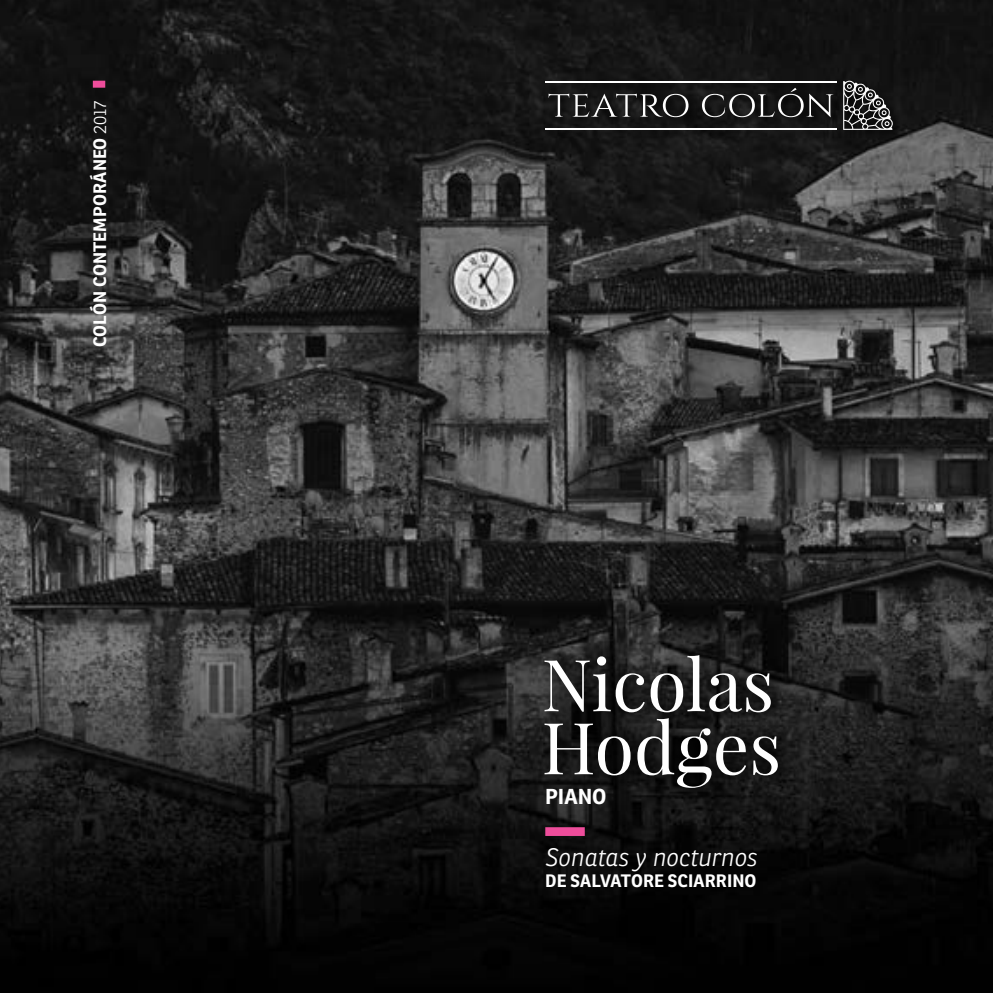
<style>
.page{position:relative;width:993px;height:993px;background:#fff}
.page>*{position:absolute;margin:0;border:0;box-sizing:border-box;transform-origin:0 0}
.t1{font:71.75px/63px "Playfair Display";color:#fff}
.t2{font:italic 300 24.5px "Ronnia";letter-spacing:-.005em;color:#fff}
.t3{font:700 21px "Ronnia";color:#fff}
.t4{font:700 17.5px "Ronnia";letter-spacing:.005em;color:#fff}
.s1{font-weight:300}
</style>
<div class="page">
<img style="left:0;top:0;width:992px;height:992px">
<div style="left:535px;top:639px;width:264px;height:165px;background:#000;opacity:.89"></div>
<div style="left:545px;top:826px;width:39px;height:9px;background:#ee4d9b"></div>
<div style="left:544px;top:80px;width:355px;height:57px;background:#000;opacity:.75"></div>
<svg style="left:548px;top:94px;width:140px;height:23px;background:#424242"></svg>
<svg style="left:701px;top:88px;width:132px;height:29px;background:#373737"></svg>
<svg style="left:842px;top:80px;width:50px;height:50px;background:#535353"></svg>
<hr style="left:545px;top:129px;width:291px;height:1px;background:#fff">
<hr style="left:545px;top:81px;width:291px;height:1px;background:#fff">
<div style="left:93px;top:81px;width:12px;height:7px;background:#ee4d9b"></div>
<p class="t4" style="left:89px;top:347px;width:248px;rotate:-90deg">COLÓN CONTEMPORÁNEO <span class="s1">2017</span></p>
<h1 class="t1" style="left:541px;top:652px;width:241px">Nicolas<br>Hodges</h1>
<p class="t3" style="left:545px;top:783px;width:63px">PIANO</p>
<h2 class="t2" style="left:545px;top:842px;width:213px">Sonatas y nocturnos</h2>
<p class="t4" style="left:545px;top:869px;width:213px">DE SALVATORE SCIARRINO</p>
</div>
